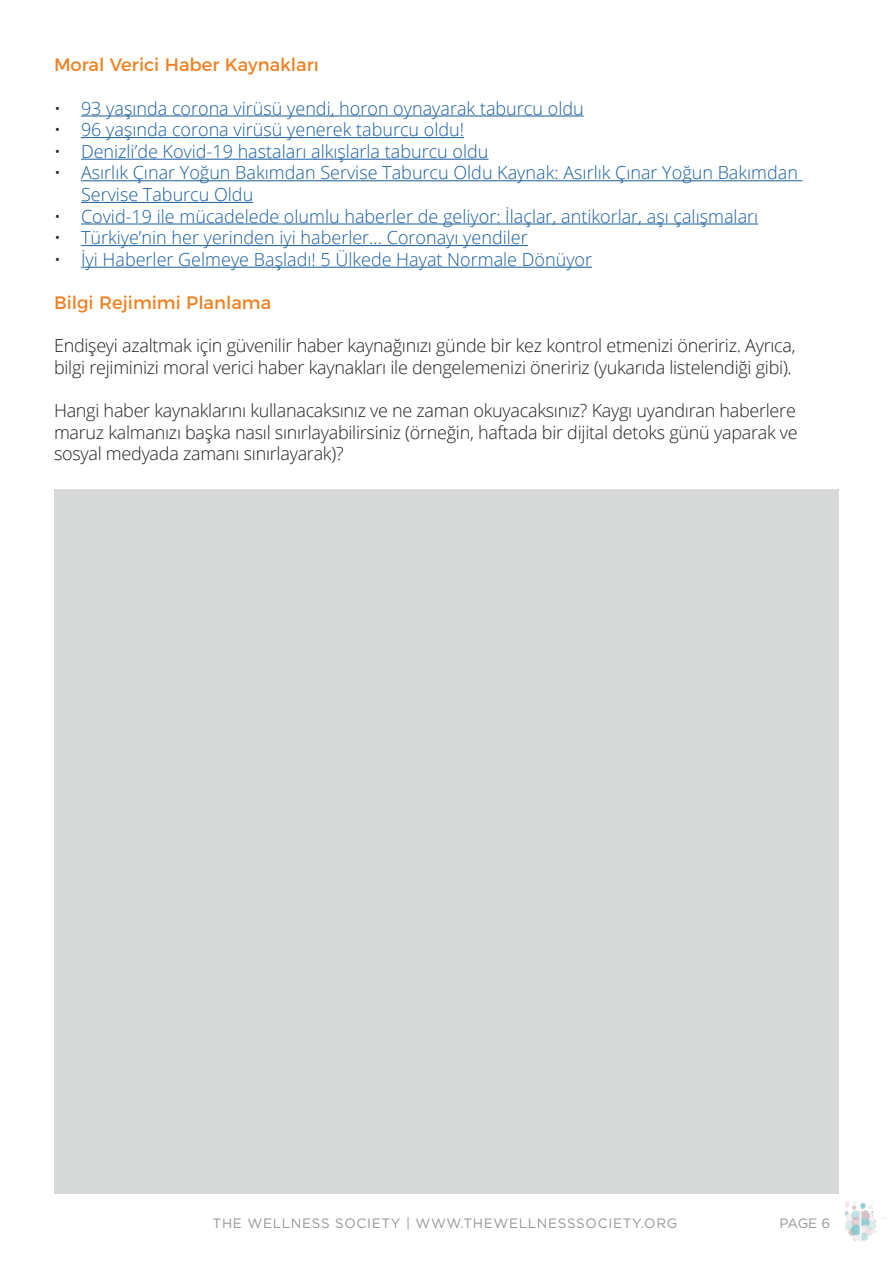
<style>
.page{position:relative;width:893px;height:1263px;background:#fff}
.page>*{position:absolute;margin:0;border:0;box-sizing:border-box;transform-origin:0 0}
.t1{font:300 18px/21.6px "Open Sans";color:#175d9e}
.t2{font:300 18px/21.6px "Open Sans";letter-spacing:-.015em;color:#231f20}
.t3{font:18px "Montserrat";color:#f08122}
.t4{font:13.5px "Gotham";letter-spacing:.05em;color:#939598}
.s1{color:#231f20}
</style>
<div class="page">
<img style="left:845px;top:1201px;width:32px;height:41px">
<div style="left:54px;top:489px;width:785px;height:705px;background:#d7d9d9"></div>
<hr style="left:81px;top:116px;width:503px;height:1px;background:#175d9e">
<hr style="left:81px;top:137px;width:383px;height:1px;background:#175d9e">
<hr style="left:81px;top:159px;width:407px;height:1px;background:#175d9e">
<hr style="left:81px;top:180px;width:722px;height:1px;background:#175d9e">
<hr style="left:81px;top:202px;width:172px;height:1px;background:#175d9e">
<hr style="left:81px;top:224px;width:677px;height:1px;background:#175d9e">
<hr style="left:81px;top:245px;width:447px;height:1px;background:#175d9e">
<hr style="left:81px;top:267px;width:511px;height:1px;background:#175d9e">
<p class="t3" style="left:54px;top:51px;width:266px">Moral Verici Haber Kaynakları</p>
<p class="t1" style="left:54px;top:97px;width:531px"><span class="s1">•</span> 93 yaşında corona virüsü yendi, horon oynayarak taburcu oldu</p>
<p class="t1" style="left:54px;top:118px;width:412px"><span class="s1">•</span> 96 yaşında corona virüsü yenerek taburcu oldu!</p>
<p class="t1" style="left:54px;top:140px;width:436px"><span class="s1">•</span> Denizli’de Kovid-19 hastaları alkışlarla taburcu oldu</p>
<p class="t1" style="left:81px;top:162px;width:718px;text-indent:-27px"><span class="s1">•</span> Asırlık Çınar Yoğun Bakımdan Servise Taburcu Oldu Kaynak: Asırlık Çınar Yoğun Bakımdan<br>Servise Taburcu Oldu</p>
<p class="t1" style="left:54px;top:205px;width:706px"><span class="s1">•</span> Covid-19 ile mücadelede olumlu haberler de geliyor: İlaçlar, antikorlar, aşı çalışmaları</p>
<p class="t1" style="left:54px;top:226px;width:475px"><span class="s1">•</span> Türkiye’nin her yerinden iyi haberler… Coronayı yendiler</p>
<p class="t1" style="left:54px;top:248px;width:540px"><span class="s1">•</span> İyi Haberler Gelmeye Başladı! 5 Ülkede Hayat Normale Dönüyor</p>
<p class="t3" style="left:54px;top:288px;width:219px">Bilgi Rejimimi Planlama</p>
<p class="t2" style="left:54px;top:334px;width:743px">Endişeyi azaltmak için güvenilir haber kaynağınızı günde bir kez kontrol etmenizi öneririz. Ayrıca, bilgi rejiminizi moral verici haber kaynakları ile dengelemenizi öneririz (yukarıda listelendiği gibi).</p>
<p class="t2" style="left:54px;top:399px;width:745px;text-align:justify">Hangi haber kaynaklarını kullanacaksınız ve ne zaman okuyacaksınız? Kaygı uyandıran haberlere maruz kalmanızı başka nasıl sınırlayabilirsiniz (örneğin, haftada bir dijital detoks günü yaparak ve sosyal medyada zamanı sınırlayarak)?</p>
<p class="t4" style="left:213px;top:1214px;width:466px">THE WELLNESS SOCIETY | WWW.THEWELLNESSSOCIETY.ORG</p>
<p class="t4" style="left:779px;top:1214px;width:52px">PAGE 6</p>
</div>
